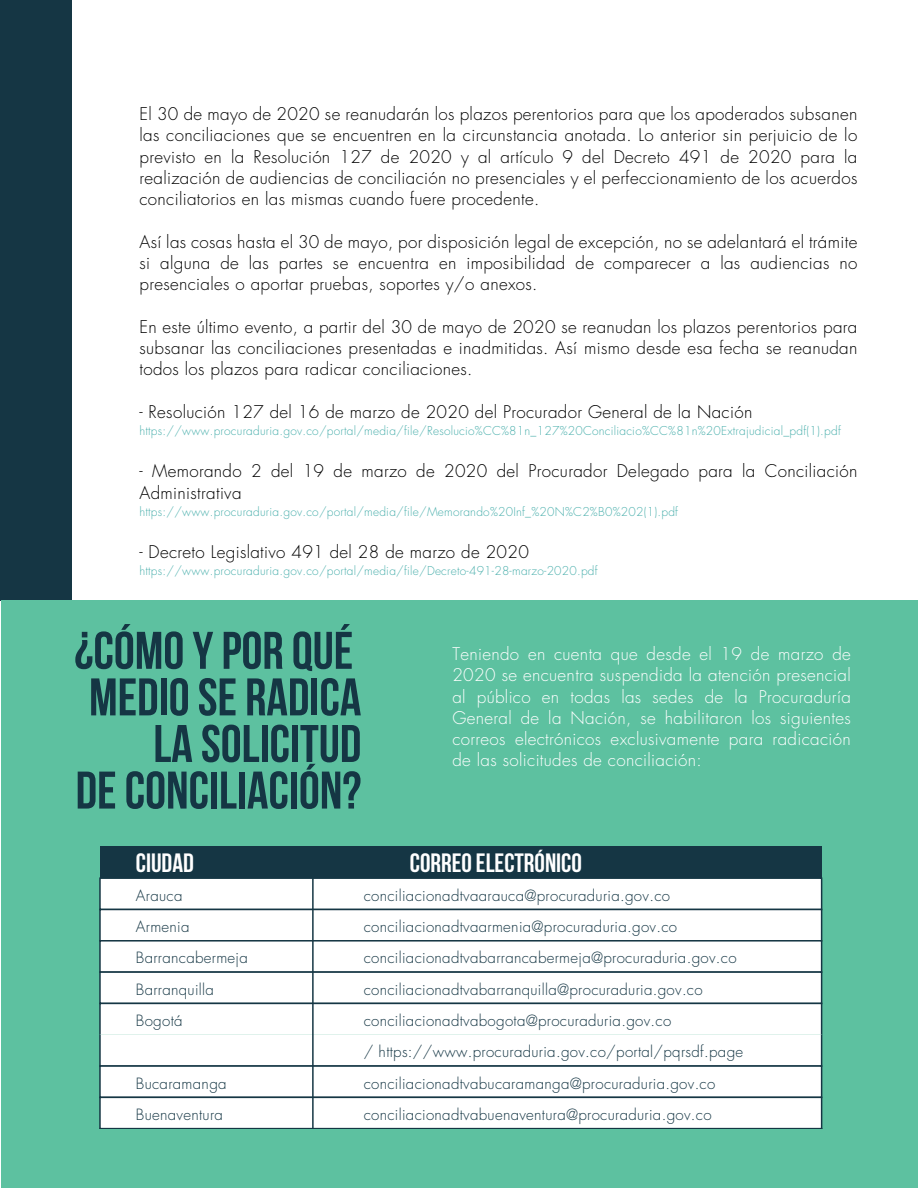
<style>
.page{position:relative;width:918px;height:1188px;background:#fff}
.page>*{position:absolute;margin:0;border:0;box-sizing:border-box;transform-origin:0 0}
.t1{font:700 52.8px/46.7px "Bebas Neue";color:#153644;text-align:right}
.t2{font:700 26.4px "Bebas Neue";color:#fff}
.t3{font:300 16.95px/21.3px "Futura";letter-spacing:.02em;color:#000;text-align:justify}
.t4{font:300 16.95px/21.3px "Futura";letter-spacing:.02em;color:#fff;text-align:justify}
.t5{font:300 15.15px/31.3px "Futura";letter-spacing:.02em;color:#153644}
.t6{font:300 11.85px "Futura";letter-spacing:.02em;color:#4cb0ad}
</style>
<div class="page">
<div style="left:0;top:0;width:71px;height:600px;background:#153644"></div>
<div style="left:2px;top:600px;width:916px;height:588px;background:#5dc1a0"></div>
<div style="left:100px;top:847px;width:722px;height:31px;background:#153644"></div>
<div style="left:99px;top:877px;width:723px;height:33px;background:#fff;border:2px solid #153644"></div>
<div style="left:99px;top:909px;width:723px;height:33px;background:#fff;border:2px solid #153644"></div>
<div style="left:99px;top:940px;width:723px;height:33px;background:#fff;border:2px solid #153644"></div>
<div style="left:99px;top:971px;width:723px;height:33px;background:#fff;border:2px solid #153644"></div>
<div style="left:99px;top:1003px;width:723px;height:32px;background:#fff;border:2px solid #153644"></div>
<div style="left:99px;top:1034px;width:723px;height:33px;background:#fff"></div>
<div style="left:99px;top:1065px;width:723px;height:33px;background:#fff;border:2px solid #153644"></div>
<div style="left:100px;top:1097px;width:722px;height:32px;background:#fff"></div>
<div style="left:99px;top:1097px;width:723px;height:32px;border:2px solid #153644"></div>
<svg style="left:99px;top:1128px;width:723px;height:1px"></svg>
<hr style="left:312px;top:878px;width:2px;height:251px;background:#153644">
<p class="t3" style="left:139px;top:104px;width:719px">El 30 de mayo de 2020 se reanudarán los plazos perentorios para que los apoderados subsanen las conciliaciones que se encuentren en la circunstancia anotada. Lo anterior sin perjuicio de lo previsto en la Resolución 127 de 2020 y al artículo 9 del Decreto 491 de 2020 para la realización de audiencias de conciliación no presenciales y el perfeccionamiento de los acuerdos conciliatorios en las mismas cuando fuere procedente.</p>
<p class="t3" style="left:139px;top:231px;width:720px">Así las cosas hasta el 30 de mayo, por disposición legal de excepción, no se adelantará el trámite si alguna de las partes se encuentra en imposibilidad de comparecer a las audiencias no presenciales o aportar pruebas, soportes y/o anexos.</p>
<p class="t3" style="left:139px;top:316px;width:720px">En este último evento, a partir del 30 de mayo de 2020 se reanudan los plazos perentorios para subsanar las conciliaciones presentadas e inadmitidas. Así mismo desde esa fecha se reanudan todos los plazos para radicar conciliaciones.</p>
<p class="t3" style="left:139px;top:401px;width:614px">- Resolución 127 del 16 de marzo de 2020 del Procurador General de la Nación</p>
<p class="t6" style="left:139px;top:423px;width:703px">https://www.procuraduria.gov.co/portal/media/file/Resolucio%CC%81n_127%20Conciliacio%CC%81n%20Extrajudicial_pdf(1).pdf</p>
<p class="t3" style="left:139px;top:461px;width:720px">- Memorando 2 del 19 de marzo de 2020 del Procurador Delegado para la Conciliación<br>Administrativa</p>
<p class="t6" style="left:139px;top:504px;width:540px">https://www.procuraduria.gov.co/portal/media/file/Memorando%20Inf_%20N%C2%B0%202(1).pdf</p>
<p class="t3" style="left:139px;top:542px;width:391px">- Decreto Legislativo 491 del 28 de marzo de 2020</p>
<p class="t6" style="left:139px;top:564px;width:460px">https://www.procuraduria.gov.co/portal/media/file/Decreto-491-28-marzo-2020.pdf</p>
<h1 class="t1" style="left:74px;top:627px;width:288px">¿CÓMO Y POR QUÉ<br>MEDIO SE RADICA<br>LA SOLICITUD<br>DE CONCILIACIÓN?</h1>
<p class="t4" style="left:452px;top:644px;width:400px">Teniendo en cuenta que desde el 19 de marzo de 2020 se encuentra suspendida la atención presencial al público en todas las sedes de la Procuraduría General de la Nación, se habilitaron los siguientes correos electrónicos exclusivamente para radicación de las solicitudes de conciliación:</p>
<h2 class="t2" style="left:136px;top:848px;width:60px">CIUDAD</h2>
<h2 class="t2" style="left:410px;top:848px;width:174px">CORREO ELECTRÓNICO</h2>
<p class="t5" style="left:136px;top:880px;width:48px">Arauca</p>
<p class="t5" style="left:364px;top:880px;width:308px">conciliacionadtvaarauca@procuraduria.gov.co</p>
<p class="t5" style="left:136px;top:911px;width:55px">Armenia</p>
<p class="t5" style="left:364px;top:911px;width:315px">conciliacionadtvaarmenia@procuraduria.gov.co</p>
<p class="t5" style="left:136px;top:943px;width:114px">Barrancabermeja</p>
<p class="t5" style="left:364px;top:943px;width:374px">conciliacionadtvabarrancabermeja@procuraduria.gov.co</p>
<p class="t5" style="left:136px;top:974px;width:80px">Barranquilla</p>
<p class="t5" style="left:364px;top:974px;width:341px">conciliacionadtvabarranquilla@procuraduria.gov.co</p>
<p class="t5" style="left:136px;top:1005px;width:48px">Bogotá</p>
<p class="t5" style="left:364px;top:1005px;width:381px">conciliacionadtvabogota@procuraduria.gov.co<br>/ https://www.procuraduria.gov.co/portal/pqrsdf.page</p>
<p class="t5" style="left:136px;top:1068px;width:92px">Bucaramanga</p>
<p class="t5" style="left:364px;top:1068px;width:353px">conciliacionadtvabucaramanga@procuraduria.gov.co</p>
<p class="t5" style="left:136px;top:1099px;width:89px">Buenaventura</p>
<p class="t5" style="left:364px;top:1099px;width:349px">conciliacionadtvabuenaventura@procuraduria.gov.co</p>
</div>
